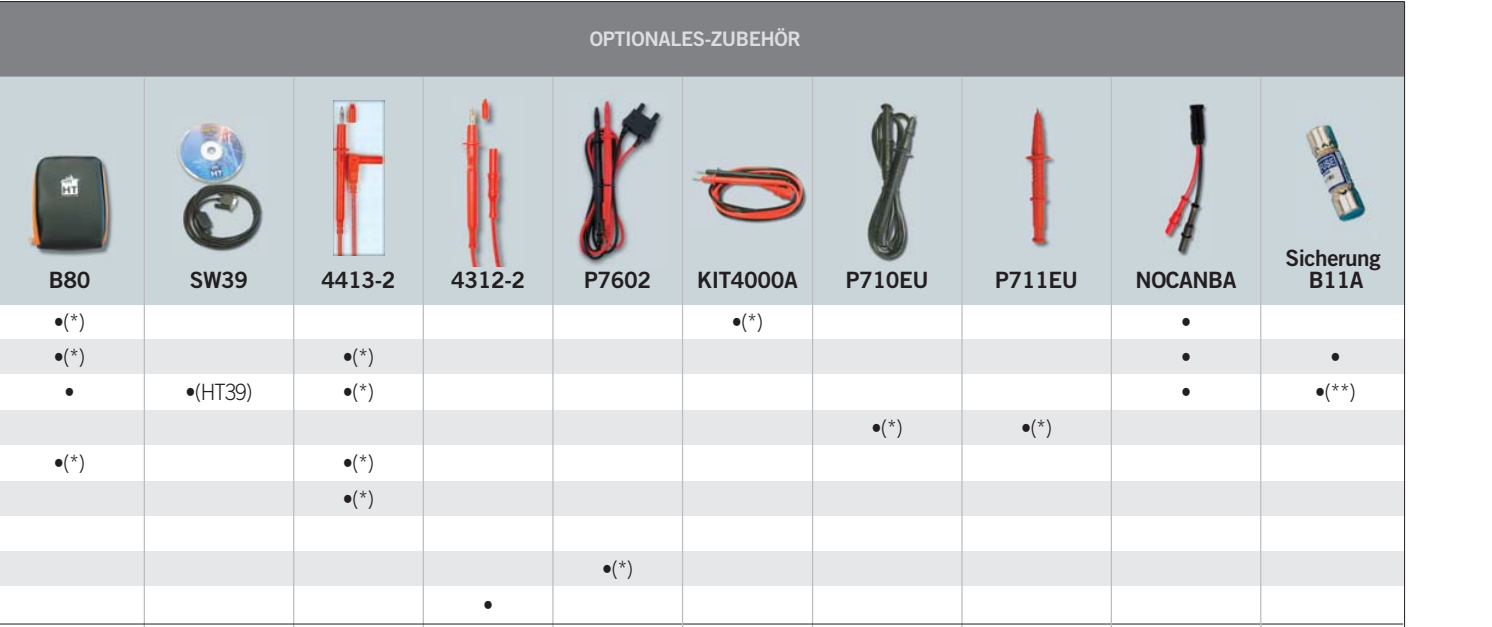
<style>
.page{position:relative;width:1492px;height:627px;background:#fff}
.page>*{position:absolute;margin:0;border:0;box-sizing:border-box;transform-origin:0 0}
.t1{font:22.5px/22.5px "Trade Gothic LT Bold Two";letter-spacing:-.02em;color:#231f20;text-align:center}
.t2{font:300 22.5px/35.5px "Trade Gothic LT";color:#231f20;text-align:center;scale:.9 1}
.t3{font:20px "Trade Gothic LT Bold Two";letter-spacing:-.02em;color:#dcddde}
</style>
<div class="page">
<div style="left:0;top:551px;width:1404px;height:35px;background:#e6e7e8"></div>
<div style="left:0;top:339px;width:1404px;height:35px;background:#e6e7e8"></div>
<div style="left:0;top:410px;width:1404px;height:35px;background:#e6e7e8"></div>
<div style="left:0;top:481px;width:1404px;height:35px;background:#e6e7e8"></div>
<div style="left:0;top:2px;width:1404px;height:302px;background:#cad5da"></div>
<div style="left:0;top:2px;width:1404px;height:75px;background:#808285"></div>
<hr style="left:1404px;top:2px;width:1px;height:625px;background:#231f20">
<hr style="left:0;top:1px;width:1404px;height:1px;background:#231f20">
<hr style="left:144px;top:78px;width:1px;height:549px;background:#bbbdc0">
<hr style="left:293px;top:77px;width:1px;height:550px;background:#bbbdc0">
<hr style="left:423px;top:77px;width:1px;height:550px;background:#bbbdc0">
<hr style="left:552px;top:77px;width:1px;height:550px;background:#bbbdc0">
<hr style="left:812px;top:77px;width:1px;height:550px;background:#bbbdc0">
<hr style="left:961px;top:78px;width:1px;height:549px;background:#bbbdc0">
<img style="left:27px;top:155px;width:86px;height:102px">
<img style="left:333px;top:101px;width:51px;height:154px">
<img style="left:688px;top:160px;width:119px;height:64px">
<img style="left:1019px;top:105px;width:35px;height:143px">
<img style="left:866px;top:101px;width:52px;height:161px">
<img style="left:176px;top:116px;width:88px;height:136px">
<hr style="left:0;top:623px;width:1403px;height:1px;background:#231f20">
<hr style="left:1110px;top:77px;width:2px;height:550px;background:#bbbdc0">
<img style="left:460px;top:96px;width:47px;height:171px">
<img style="left:568px;top:99px;width:96px;height:167px">
<img style="left:1161px;top:100px;width:47px;height:156px">
<hr style="left:682px;top:77px;width:1px;height:550px;background:#bbbdc0">
<hr style="left:1260px;top:77px;width:1px;height:550px;background:#bbbdc0">
<img style="left:1306px;top:124px;width:65px;height:99px">
<p class="t1" style="left:49px;top:271px;width:43px">B80</p>
<p class="t2" style="left:54px;top:306px;width:36px">•(*)</p>
<p class="t2" style="left:54px;top:341px;width:36px">•(*) •</p>
<p class="t2" style="left:54px;top:447px;width:36px">•(*)</p>
<p class="t3" style="left:590px;top:31px;width:212px">OPTIONALES-ZUBEHÖR</p>
<p class="t1" style="left:190px;top:271px;width:60px">SW39</p>
<p class="t2" style="left:185px;top:376px;width:76px">•(HT39)</p>
<p class="t1" style="left:321px;top:271px;width:75px">4413-2</p>
<p class="t2" style="left:343px;top:341px;width:36px">•(*)</p>
<p class="t2" style="left:343px;top:376px;width:36px">•(*)</p>
<p class="t2" style="left:343px;top:447px;width:36px">•(*)</p>
<p class="t2" style="left:343px;top:482px;width:36px">•(*)</p>
<p class="t1" style="left:451px;top:271px;width:75px">4312-2</p>
<p class="t2" style="left:483px;top:588px;width:13px">•</p>
<p class="t1" style="left:584px;top:271px;width:68px">P7602</p>
<p class="t1" style="left:697px;top:271px;width:102px">KIT4000A</p>
<p class="t2" style="left:732px;top:306px;width:36px">•(*)</p>
<p class="t2" style="left:602px;top:553px;width:36px">•(*)</p>
<p class="t1" style="left:846px;top:271px;width:84px">P710EU</p>
<p class="t2" style="left:871px;top:412px;width:36px">•(*)</p>
<p class="t1" style="left:995px;top:271px;width:84px">P711EU</p>
<p class="t2" style="left:1021px;top:412px;width:36px">•(*)</p>
<p class="t1" style="left:1135px;top:271px;width:103px">NOCANBA</p>
<p class="t2" style="left:1181px;top:306px;width:13px;text-align:justify">• • •</p>
<p class="t1" style="left:1285px;top:248px;width:97px">Sicherung<br>B11A</p>
<p class="t2" style="left:1330px;top:341px;width:13px">•</p>
<p class="t2" style="left:1315px;top:376px;width:47px">•(**)</p>
</div>
